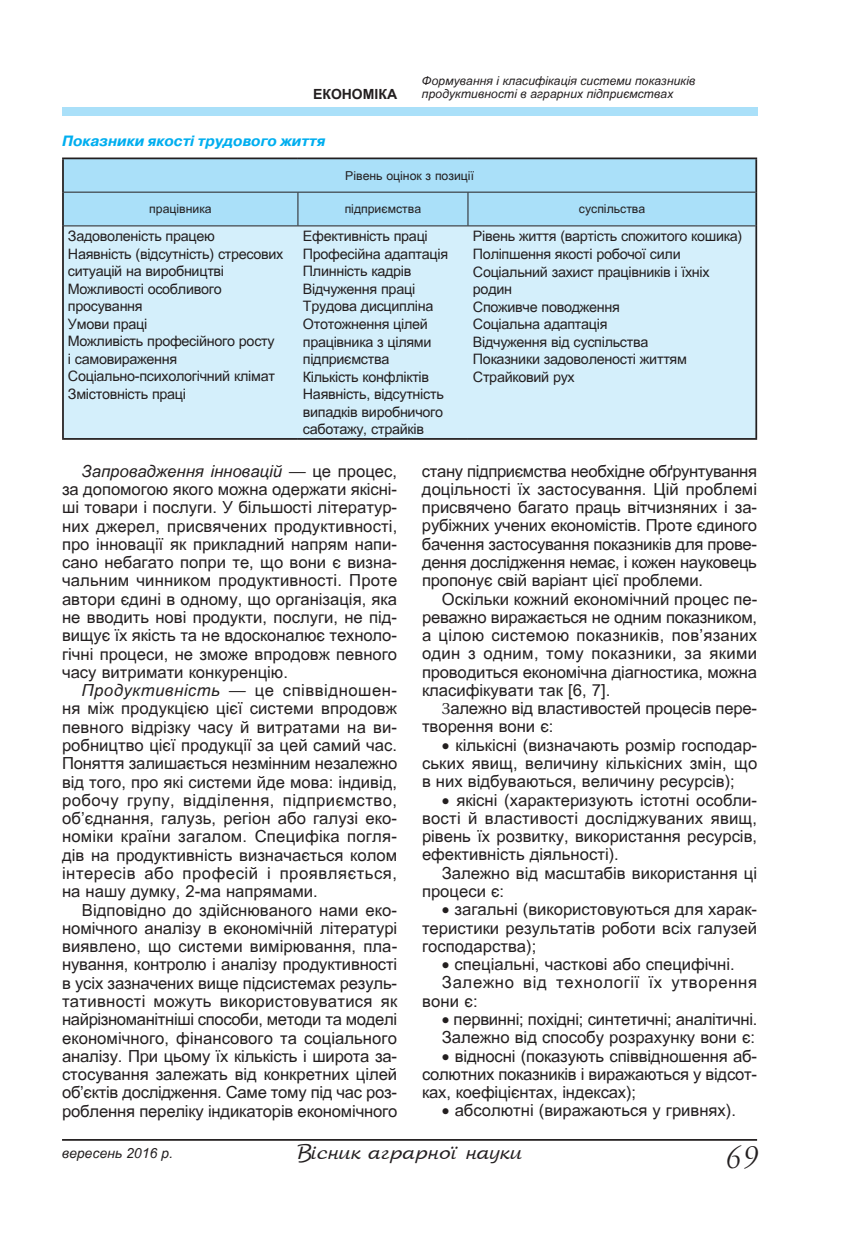
<style>
.page{position:relative;width:844px;height:1241px;background:#fff}
.page>*{position:absolute;margin:0;border:0;box-sizing:border-box;transform-origin:0 0}
.t1{font:italic 31.5px "Lazurski C";color:#231f20}
.t2{font:21px "AS Arbat";color:#231f20}
.t3{font:16.62px/18.2px "Visnyk";color:#231f20;text-align:justify}
.t4{font:16.62px "Visnyk";letter-spacing:.045em;color:#231f20}
.t5{font:italic 700 14.88px "Pragmatica C";color:#00aeef}
.t6{font:14.35px/17.5px "Visnyk";letter-spacing:-.02em;color:#231f20}
.t7{font:italic 14px "Visnyk";color:#231f20}
.t8{font:700 14px "Visnyk";color:#231f20}
.t9{font:italic 12.25px/13.5px "Visnyk";color:#231f20}
.t10{font:12.25px "Visnyk";color:#231f20}
.s1{font-style:italic}
.s2{font-family:"Minion Pro"}
</style>
<div class="page">
<div style="left:62px;top:108px;width:694px;height:8px;background:#aae0f9"></div>
<hr style="left:62px;top:1138px;width:694px;height:2px;background:#231f20">
<div style="left:64px;top:159px;width:691px;height:66px;background:#aae0f9"></div>
<div style="left:64px;top:226px;width:691px;height:212px;background:#d4effb"></div>
<hr style="left:64px;top:192px;width:234px;height:1px;background:#231f20">
<hr style="left:298px;top:192px;width:170px;height:1px;background:#231f20">
<hr style="left:468px;top:192px;width:287px;height:1px;background:#231f20">
<hr style="left:297px;top:192px;width:1px;height:33px;background:#231f20">
<hr style="left:467px;top:192px;width:1px;height:33px;background:#231f20">
<hr style="left:64px;top:225px;width:234px;height:1px;background:#231f20">
<hr style="left:298px;top:225px;width:170px;height:1px;background:#231f20">
<hr style="left:468px;top:225px;width:287px;height:1px;background:#231f20">
<hr style="left:62px;top:157px;width:236px;height:2px;background:#231f20">
<hr style="left:62px;top:159px;width:2px;height:33px;background:#231f20">
<hr style="left:298px;top:157px;width:170px;height:2px;background:#231f20">
<hr style="left:468px;top:157px;width:289px;height:2px;background:#231f20">
<hr style="left:755px;top:159px;width:2px;height:33px;background:#231f20">
<hr style="left:62px;top:192px;width:2px;height:34px;background:#231f20">
<hr style="left:755px;top:192px;width:2px;height:34px;background:#231f20">
<hr style="left:62px;top:226px;width:2px;height:212px;background:#231f20">
<hr style="left:755px;top:226px;width:2px;height:212px;background:#231f20">
<hr style="left:62px;top:438px;width:236px;height:2px;background:#231f20">
<hr style="left:298px;top:438px;width:170px;height:2px;background:#231f20">
<hr style="left:468px;top:438px;width:289px;height:2px;background:#231f20">
<p class="t8" style="left:313px;top:86px;width:85px">ЕКОНОМІКА</p>
<p class="t5" style="left:62px;top:132px;width:265px">Показники якості трудового життя</p>
<p class="t9" style="left:422px;top:74px;width:275px">Формування і класифікація системи показників продуктивності в аграрних підприємствах</p>
<p class="t10" style="left:345px;top:168px;width:130px">Рівень оцінок з позиції</p>
<p class="t10" style="left:149px;top:202px;width:64px">працівника</p>
<p class="t10" style="left:344px;top:202px;width:78px">підприємства</p>
<p class="t10" style="left:578px;top:202px;width:68px">суспільства</p>
<p class="t6" style="left:68px;top:227px;width:217px">Задоволеність працею<br>Наявність (відсутність) стресових ситуацій на виробництві<br>Можливості особливого просування<br>Умови праці<br>Можливість професійного росту<br>і самовираження<br>Соціально-психологічний клімат<br>Змістовність праці</p>
<p class="t6" style="left:303px;top:227px;width:147px">Ефективність праці<br>Професійна адаптація<br>Плинність кадрів<br>Відчуження праці<br>Трудова дисципліна<br>Ототожнення цілей працівника з цілями підприємства<br>Кількість конфліктів<br>Наявність, відсутність випадків виробничого саботажу, страйків</p>
<p class="t6" style="left:473px;top:228px;width:271px">Рівень життя (вартість спожитого кошика)<br>Поліпшення якості робочої сили<br>Соціальний захист працівників і їхніх родин<br>Споживче поводження<br>Соціальна адаптація<br>Відчуження від суспільства<br>Показники задоволеності життям<br>Страйковий рух</p>
<p class="t3" style="left:62px;top:461px;width:337px;text-indent:20px"><span class="s1">Запровадження інновацій</span> — це процес, за допомогою якого можна одержати якісні&shy;ші товари і послуги. У більшості літератур&shy;них джерел, присвячених продуктивності, про інновації як прикладний напрям напи&shy;сано небагато попри те, що вони є визна&shy;чальним чинником продуктивності. Проте автори єдині в одному, що організація, яка не вводить нові продукти, послуги, не під&shy;вищує їх якість та не вдосконалює техноло&shy;гічні процеси, не зможе впродовж певного часу витримати конкуренцію.</p>
<p class="t3" style="left:62px;top:681px;width:337px;text-indent:20px"><span class="s1">Продуктивність</span> — це співвідношен&shy;ня між продукцією цієї системи впродовж певного відрізку часу й витратами на ви&shy;робництво цієї продукції за цей самий час.<br>Поняття залишається незмінним незалежно від того, про які системи йде мова: індивід, робочу групу, відділення, підприємство, об’єднання, галузь, регіон або галузі еко&shy;номіки країни загалом. Специфіка погля&shy;дів на продуктивність визначається колом інтересів або професій і проявляється, на нашу думку, 2-ма напрямами.</p>
<p class="t3" style="left:62px;top:900px;width:337px;text-indent:20px">Відповідно до здійснюваного нами еко&shy;номічного аналізу в економічній літературі виявлено, що системи вимірювання, пла&shy;нування, контролю і аналізу продуктивності в усіх зазначених вище підсистемах резуль&shy;тативності можуть використовуватися як найрізноманітніші способи, методи та моделі економічного, фінансового та соціального аналізу. При цьому їх кількість і широта за&shy;стосування залежать від конкретних цілей об’єктів дослідження. Саме тому під час роз&shy;роблення переліку індикаторів економічного</p>
<p class="t3" style="left:422px;top:461px;width:336px">стану підприємства необхідне обґрунтування доцільності їх застосування. Цій проблемі присвячено багато праць вітчизняних і за&shy;рубіжних учених економістів. Проте єдиного бачення застосування показників для прове&shy;дення дослідження немає, і кожен науковець пропонує свій варіант цієї проблеми.</p>
<p class="t3" style="left:422px;top:589px;width:337px;text-indent:20px">Оскільки кожний економічний процес пе&shy;реважно виражається не одним показником, а цілою системою показників, пов’язаних один з одним, тому показники, за якими проводиться економічна діагностика, можна класифікувати так [6, 7].</p>
<p class="t3" style="left:422px;top:699px;width:336px;text-indent:20px"><span class="s2">З</span>алежно від властивостей процесів пере&shy;творення вони є:</p>
<p class="t3" style="left:422px;top:735px;width:336px;text-indent:20px">• кількісні (визначають розмір господар&shy;ських явищ, величину кількісних змін, що в них відбуваються, величину ресурсів);</p>
<p class="t3" style="left:422px;top:790px;width:336px;text-indent:20px">• якісні (характеризують істотні особли&shy;вості й властивості досліджуваних явищ, рівень їх розвитку, використання ресурсів, ефективність діяльності).</p>
<p class="t3" style="left:422px;top:863px;width:336px;text-indent:20px">Залежно від масштабів використання ці процеси є:</p>
<p class="t3" style="left:422px;top:900px;width:336px;text-indent:20px">• загальні (використовуються для харак&shy;теристики результатів роботи всіх галузей господарства);</p>
<p class="t3" style="left:442px;top:955px;width:294px">• спеціальні, часткові або специфічні.</p>
<p class="t4" style="left:442px;top:973px;width:317px">Залежно від технології їх утворення</p>
<p class="t3" style="left:422px;top:991px;width:57px">вони є:</p>
<p class="t3" style="left:442px;top:1009px;width:317px">• первинні; похідні; синтетичні; аналітичні.<br>Залежно від способу розрахунку вони є:</p>
<p class="t3" style="left:422px;top:1046px;width:336px;text-indent:20px">• відносні (показують співвідношення аб&shy;солютних показників і виражаються у відсот&shy;ках, коефіцієнтах, індексах);</p>
<p class="t3" style="left:442px;top:1101px;width:295px">• абсолютні (виражаються у гривнях).</p>
<p class="t7" style="left:62px;top:1145px;width:113px">вересень 2016 р.</p>
<p class="t2" style="left:297px;top:1138px;width:226px">Вісник аграрної науки</p>
<h1 class="t1" style="left:723px;top:1136px;width:35px">69</h1>
</div>
